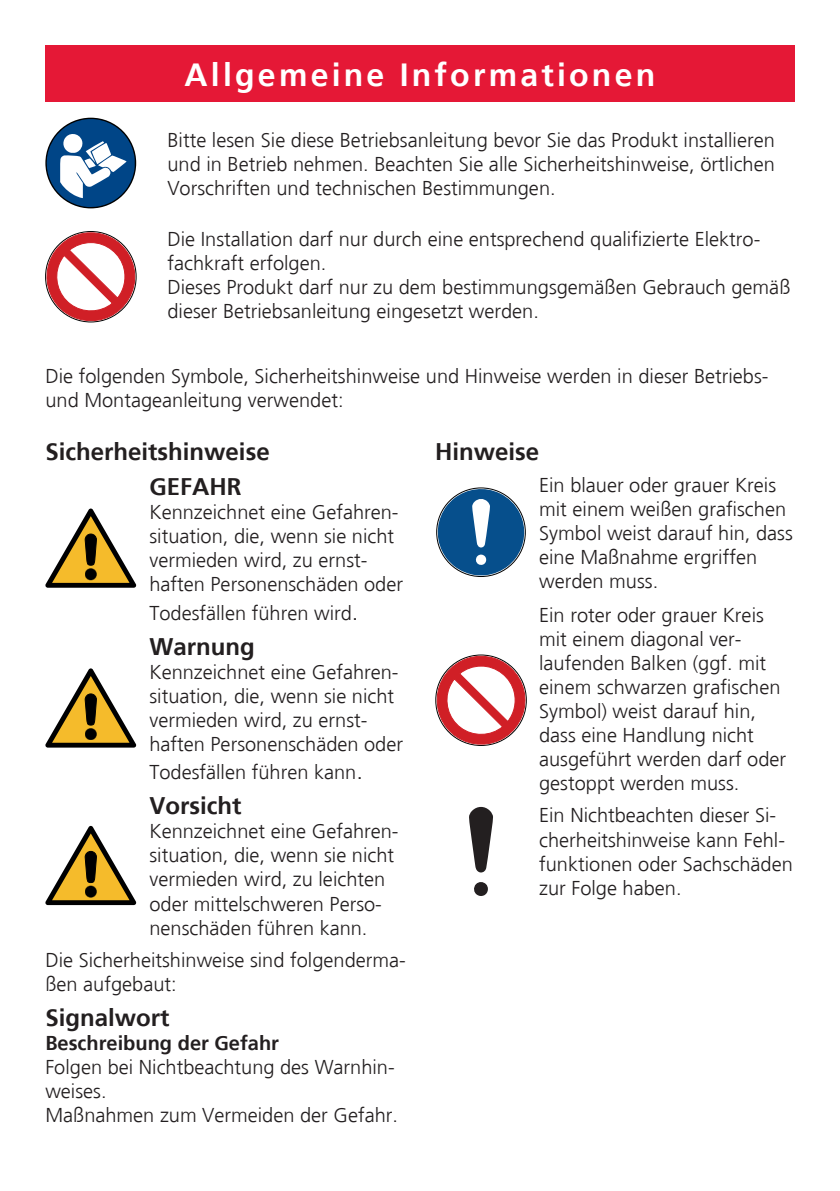
<style>
.page{position:relative;width:840px;height:1191px;background:#fff}
.page>*{position:absolute;margin:0;border:0;box-sizing:border-box;transform-origin:0 0}
.Kapitel{font:700 32px "Frutiger";letter-spacing:.1em;color:#fff}
.t1{font:700 24px "Frutiger";color:#231f20}
.t2{font:300 20px/24px "Frutiger";color:#231f20}
.s1{font-size:24px}
.s2{font-weight:700}
</style>
<div class="page">
<div style="left:45px;top:45px;width:749px;height:57px;background:#e51836"></div>
<svg style="left:45px;top:119px;width:90px;height:88px"></svg>
<svg style="left:45px;top:231px;width:91px;height:91px"></svg>
<svg style="left:435px;top:655px;width:91px;height:90px"></svg>
<svg style="left:436px;top:487px;width:90px;height:88px"></svg>
<svg style="left:45px;top:668px;width:91px;height:79px"></svg>
<svg style="left:45px;top:508px;width:91px;height:80px"></svg>
<svg style="left:45px;top:826px;width:91px;height:79px"></svg>
<svg style="left:474px;top:882px;width:13px;height:14px"></svg>
<svg style="left:469px;top:806px;width:24px;height:66px"></svg>
<p class="Kapitel" style="left:184px;top:56px;width:472px">Allgemeine Informationen</p>
<p class="t2" style="left:167px;top:128px;width:608px;text-align:justify">Bitte lesen Sie diese Betriebsanleitung bevor Sie das Produkt installieren und in Betrieb nehmen. Beachten Sie alle Sicherheitshinweise, örtlichen Vorschriften und technischen Bestimmungen.</p>
<p class="t2" style="left:167px;top:228px;width:594px">Die Installation darf nur durch eine entsprechend qualifizierte Elektro&shy;fachkraft erfolgen.</p>
<p class="t2" style="left:167px;top:276px;width:624px">Dieses Produkt darf nur zu dem bestimmungsgemäßen Gebrauch gemäß dieser Betriebsanleitung eingesetzt werden.</p>
<p class="t2" style="left:45px;top:364px;width:724px">Die folgenden Symbole, Sicherheitshinweise und Hinweise werden in dieser Betriebs&shy;und Montageanleitung verwendet:</p>
<p class="t1" style="left:45px;top:437px;width:226px">Sicherheitshinweise</p>
<p class="t1" style="left:435px;top:437px;width:106px">Hinweise</p>
<p class="t1" style="left:149px;top:472px;width:93px">GEFAHR</p>
<p class="t2" style="left:149px;top:500px;width:255px">Kennzeichnet eine Gefahren&shy;situation, die, wenn sie nicht vermieden wird, zu ernst&shy;haften Personenschäden oder</p>
<p class="t2" style="left:149px;top:601px;width:210px">Todesfällen führen wird<span class="s1">.</span></p>
<p class="t1" style="left:149px;top:632px;width:107px">Warnung</p>
<p class="t2" style="left:149px;top:660px;width:255px">Kennzeichnet eine Gefahren&shy;situation, die, wenn sie nicht vermieden wird, zu ernst&shy;haften Personenschäden oder</p>
<p class="t2" style="left:149px;top:761px;width:215px">Todesfällen führen kann<span class="s1">.</span></p>
<p class="t1" style="left:149px;top:792px;width:93px">Vorsicht</p>
<p class="t2" style="left:149px;top:820px;width:250px">Kennzeichnet eine Gefahren&shy;situation, die, wenn sie nicht vermieden wird, zu leichten oder mittelschweren Perso&shy;nenschäden führen kann.</p>
<p class="t2" style="left:45px;top:948px;width:362px">Die Sicherheitshinweise sind folgenderma&shy;ßen aufgebaut:</p>
<p class="t1" style="left:45px;top:1003px;width:126px">Signalwort</p>
<p class="t2" style="left:45px;top:1031px;width:350px"><span class="s2">Beschreibung der Gefahr<br></span>Folgen bei Nichtbeachtung des Warnhin&shy;weises.</p>
<p class="t2" style="left:45px;top:1103px;width:354px">Maßnahmen zum Vermeiden der Gefahr.</p>
<p class="t2" style="left:539px;top:473px;width:255px">Ein blauer oder grauer Kreis mit einem weißen grafischen<br>Symbol weist darauf hin, dass eine Maßnahme ergriffen werden muss.</p>
<p class="t2" style="left:539px;top:603px;width:248px">Ein roter oder grauer Kreis mit einem diagonal ver&shy;laufenden Balken (ggf. mit einem schwarzen grafischen<br>Symbol) weist darauf hin, dass eine Handlung nicht ausgeführt werden darf oder gestoppt werden muss.</p>
<p class="t2" style="left:539px;top:804px;width:255px">Ein Nichtbeachten dieser Si&shy;cherheitshinweise kann Fehl&shy;funktionen oder Sachschäden zur Folge haben.</p>
</div>
